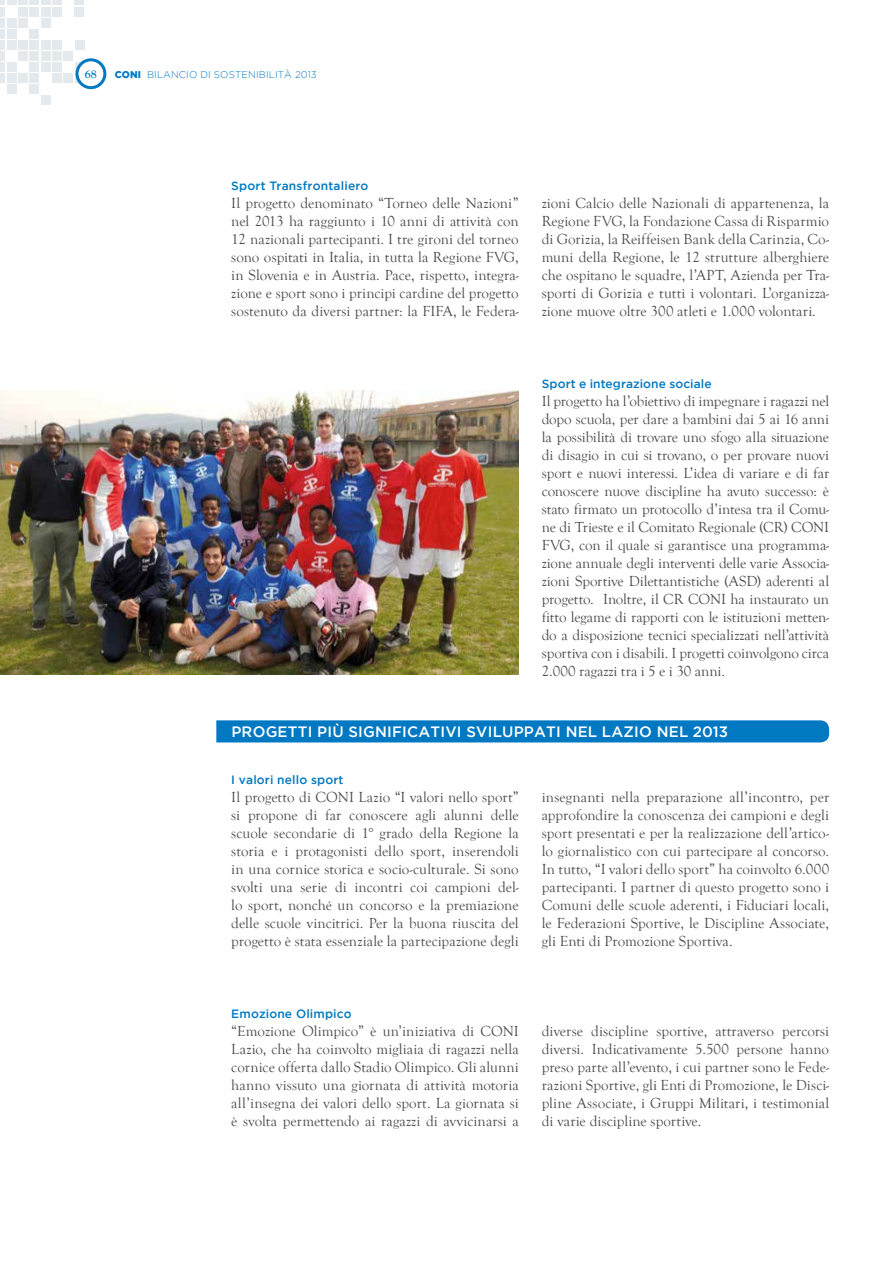
<style>
.page{position:relative;width:893px;height:1263px;background:#fff}
.page>*{position:absolute;margin:0;border:0;box-sizing:border-box;transform-origin:0 0}
.t1{font:15px/18px "Goudy Old Style T";letter-spacing:.005em;color:#4a4a49;text-align:justify}
.t2{font:500 15px "Gotham";letter-spacing:.015em;color:#fff}
.t3{font:500 12px "Gotham";letter-spacing:.01em;color:#0079c2}
.t4{font:700 12px "Goudy Old Style T";color:#0079c2}
.t5{font:300 9.75px "Gotham";letter-spacing:.015em;color:#0079c2}
.s1{font-weight:900}
</style>
<div class="page">
<div style="left:64px;top:73px;width:9px;height:10px;background:#e3e9ec"></div>
<div style="left:75px;top:73px;width:9px;height:10px;background:#e1e8eb"></div>
<svg style="left:75px;top:63px;width:7px;height:7px"></svg>
<div style="left:52px;top:73px;width:10px;height:10px;background:#e3e9ec"></div>
<div style="left:41px;top:63px;width:9px;height:9px;background:#e3e9ec"></div>
<div style="left:52px;top:63px;width:10px;height:9px;background:#e3e9ec"></div>
<div style="left:18px;top:73px;width:10px;height:10px;background:#e3e9ec"></div>
<div style="left:30px;top:73px;width:9px;height:10px;background:#e3e9ec"></div>
<div style="left:30px;top:85px;width:9px;height:9px;background:#e3e9ec"></div>
<div style="left:7px;top:85px;width:9px;height:9px;background:#e3e9ec"></div>
<div style="left:30px;top:63px;width:9px;height:9px;background:#e3e9ec"></div>
<div style="left:0;top:73px;width:5px;height:10px;background:#e3e9ec"></div>
<div style="left:7px;top:73px;width:9px;height:10px;background:#e3e9ec"></div>
<div style="left:0;top:63px;width:5px;height:9px;background:#e3e9ec"></div>
<div style="left:7px;top:63px;width:9px;height:9px;background:#e3e9ec"></div>
<div style="left:41px;top:52px;width:9px;height:9px;background:#e3e9ec"></div>
<div style="left:41px;top:95px;width:9px;height:9px;background:#e3e9ec"></div>
<div style="left:52px;top:52px;width:10px;height:9px;background:#e3e9ec"></div>
<div style="left:64px;top:52px;width:9px;height:9px;background:#e3e9ec"></div>
<div style="left:75px;top:40px;width:9px;height:10px;background:#e3e9ec"></div>
<div style="left:41px;top:41px;width:9px;height:9px;background:#e3e9ec"></div>
<div style="left:41px;top:18px;width:9px;height:9px;background:#e3e9ec"></div>
<div style="left:52px;top:41px;width:10px;height:9px;background:#e3e9ec"></div>
<div style="left:18px;top:52px;width:10px;height:9px;background:#e3e9ec"></div>
<div style="left:30px;top:52px;width:9px;height:9px;background:#e3e9ec"></div>
<div style="left:18px;top:41px;width:10px;height:9px;background:#e3e9ec"></div>
<div style="left:18px;top:18px;width:10px;height:9px;background:#e3e9ec"></div>
<div style="left:30px;top:41px;width:9px;height:9px;background:#e3e9ec"></div>
<div style="left:30px;top:29px;width:9px;height:9px;background:#e3e9ec"></div>
<div style="left:0;top:52px;width:5px;height:9px;background:#e3e9ec"></div>
<div style="left:0;top:41px;width:5px;height:9px;background:#e3e9ec"></div>
<div style="left:7px;top:41px;width:9px;height:9px;background:#e3e9ec"></div>
<div style="left:41px;top:7px;width:9px;height:9px;background:#e3e9ec"></div>
<div style="left:41px;top:0;width:9px;height:5px;background:#e3e9ec"></div>
<div style="left:52px;top:7px;width:10px;height:9px;background:#e3e9ec"></div>
<div style="left:75px;top:7px;width:9px;height:9px;background:#e3e9ec"></div>
<div style="left:52px;top:0;width:10px;height:5px;background:#e3e9ec"></div>
<div style="left:75px;top:0;width:9px;height:5px;background:#e3e9ec"></div>
<div style="left:18px;top:7px;width:10px;height:9px;background:#e3e9ec"></div>
<div style="left:18px;top:0;width:10px;height:5px;background:#e3e9ec"></div>
<div style="left:30px;top:7px;width:9px;height:9px;background:#e3e9ec"></div>
<div style="left:30px;top:0;width:9px;height:5px;background:#e3e9ec"></div>
<div style="left:0;top:7px;width:5px;height:9px;background:#e3e9ec"></div>
<svg style="left:0;top:0;width:5px;height:5px"></svg>
<div style="left:7px;top:0;width:9px;height:5px;background:#e3e9ec"></div>
<div style="left:7px;top:29px;width:9px;height:9px;background:#e3e9ec"></div>
<div style="left:0;top:29px;width:5px;height:9px;background:#e3e9ec"></div>
<div style="left:7px;top:18px;width:9px;height:9px;background:#e3e9ec"></div>
<div style="left:0;top:18px;width:5px;height:9px;background:#e3e9ec"></div>
<div style="left:77px;top:60px;width:28px;height:28px;background:#fff;border-radius:50%"></div>
<div style="left:75px;top:58px;width:31px;height:31px;border:3px solid #0079c2;border-radius:50%"></div>
<img style="left:0;top:390px;width:519px;height:284px">
<div style="left:216px;top:720px;width:613px;height:22px;background:#0079c2"></div>
<p class="t4" style="left:85px;top:68px;width:13px">68</p>
<p class="t5" style="left:115px;top:69px;width:204px"><span class="s1">CONI</span> BILANCIO DI SOSTENIBILITÀ 2013</p>
<p class="t3" style="left:231px;top:179px;width:139px">Sport Transfrontaliero</p>
<p class="t1" style="left:231px;top:194px;width:289px">Il progetto denominato “Torneo delle Nazioni” nel 2013 ha raggiunto i 10 anni di attività con 12 nazionali partecipanti. I tre gironi del torneo sono ospitati in Italia, in tutta la Regione FVG, in Slovenia e in Austria. Pace, rispetto, integra&shy;zione e sport sono i principi cardine del progetto sostenuto da diversi partner: la FIFA, le Federa-</p>
<p class="t1" style="left:542px;top:194px;width:289px">zioni Calcio delle Nazionali di appartenenza, la Regione FVG, la Fondazione Cassa di Risparmio di Gorizia, la Reiffeisen Bank della Carinzia, Co&shy;muni della Regione, le 12 strutture alberghiere che ospitano le squadre, l’APT, Azienda per Tra&shy;sporti di Gorizia e tutti i volontari. L’organizza&shy;zione muove oltre 300 atleti e 1.000 volontari.</p>
<p class="t3" style="left:542px;top:377px;width:171px">Sport e integrazione sociale</p>
<p class="t1" style="left:542px;top:392px;width:289px">Il progetto ha l’obiettivo di impegnare i ragazzi nel dopo scuola, per dare a bambini dai 5 ai 16 anni la possibilità di trovare uno sfogo alla situazione di disagio in cui si trovano, o per provare nuovi sport e nuovi interessi. L’idea di variare e di far conoscere nuove discipline ha avuto successo: è stato firmato un protocollo d’intesa tra il Comu&shy;ne di Trieste e il Comitato Regionale (CR) CONI FVG, con il quale si garantisce una programma&shy;zione annuale degli interventi delle varie Associa&shy;zioni Sportive Dilettantistiche (ASD) aderenti al progetto. Inoltre, il CR CONI ha instaurato un fitto legame di rapporti con le istituzioni metten&shy;do a disposizione tecnici specializzati nell’attività sportiva con i disabili. I progetti coinvolgono circa 2.000 ragazzi tra i 5 e i 30 anni.</p>
<p class="t2" style="left:231px;top:723px;width:498px">PROGETTI PIÙ SIGNIFICATIVI SVILUPPATI NEL LAZIO NEL 2013</p>
<p class="t3" style="left:231px;top:773px;width:114px">I valori nello sport</p>
<p class="t1" style="left:231px;top:788px;width:289px">Il progetto di CONI Lazio “I valori nello sport” si propone di far conoscere agli alunni delle scuole secondarie di 1° grado della Regione la storia e i protagonisti dello sport, inserendoli in una cornice storica e socio-culturale. Si sono svolti una serie di incontri coi campioni del&shy;lo sport, nonché un concorso e la premiazione delle scuole vincitrici. Per la buona riuscita del progetto è stata essenziale la partecipazione degli</p>
<p class="t1" style="left:542px;top:788px;width:289px">insegnanti nella preparazione all’incontro, per approfondire la conoscenza dei campioni e degli sport presentati e per la realizzazione dell’artico&shy;lo giornalistico con cui partecipare al concorso.<br>In tutto, “I valori dello sport” ha coinvolto 6.000 partecipanti. I partner di questo progetto sono i Comuni delle scuole aderenti, i Fiduciari locali, le Federazioni Sportive, le Discipline Associate, gli Enti di Promozione Sportiva.</p>
<p class="t3" style="left:231px;top:1007px;width:122px">Emozione Olimpico</p>
<p class="t1" style="left:231px;top:1022px;width:289px">“Emozione Olimpico” è un’iniziativa di CONI Lazio, che ha coinvolto migliaia di ragazzi nella cornice offerta dallo Stadio Olimpico. Gli alunni hanno vissuto una giornata di attività motoria all’insegna dei valori dello sport. La giornata si è svolta permettendo ai ragazzi di avvicinarsi a</p>
<p class="t1" style="left:542px;top:1022px;width:289px">diverse discipline sportive, attraverso percorsi diversi. Indicativamente 5.500 persone hanno preso parte all’evento, i cui partner sono le Fede&shy;razioni Sportive, gli Enti di Promozione, le Disci&shy;pline Associate, i Gruppi Militari, i testimonial di varie discipline sportive.</p>
</div>
